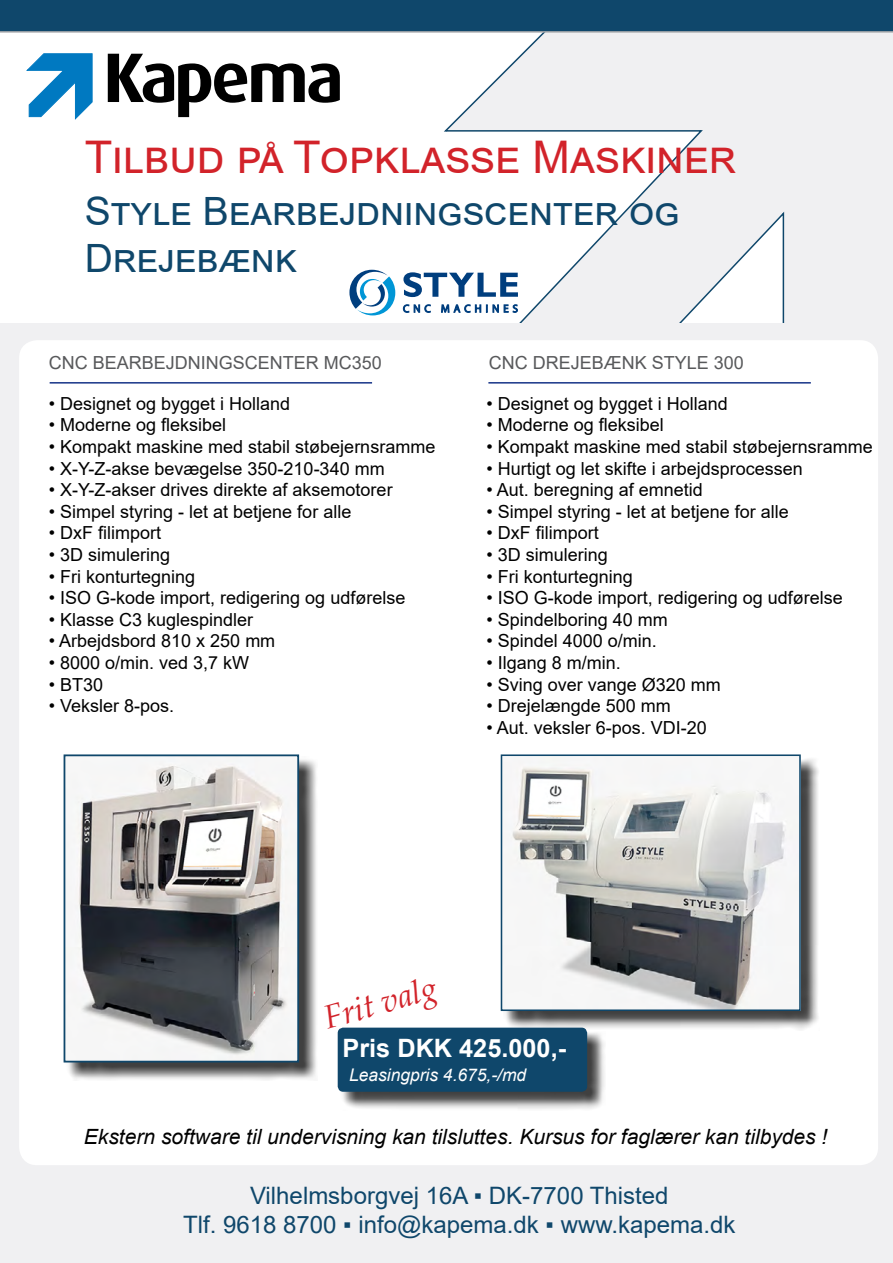
<style>
.page{position:relative;width:893px;height:1263px;background:#fff}
.page>*{position:absolute;margin:0;border:0;box-sizing:border-box;transform-origin:0 0}
.t1{font:45px "Arial";color:#d2232a}
.t2{font:39px/46.8px "Arial";color:#0f476b}
.t3{font:italic 33px "Book Antiqua";color:#d2232a}
.t4{font:700 25.35px "Arial";color:#fff}
.t5{font:24px/28.8px "Arial";color:#0f476b;text-align:center}
.t6{font:italic 21px "Arial";color:#000}
.t7{font:18px "Arial";color:#000}
.t8{font:18px "Arial";color:#58595b}
.t9{font:italic 17.4px "Arial";color:#fff}
</style>
<div class="page">
<svg style="left:444px;top:33px;width:449px;height:290px"></svg>
<div style="left:0;top:323px;width:893px;height:940px;background:#f0f0f2"></div>
<div style="left:0;top:0;width:893px;height:33px;background:#0f476b"></div>
<div style="left:19px;top:340px;width:859px;height:825px;background:#fff;border-radius:18px"></div>
<svg style="left:108px;top:54px;width:232px;height:63px"></svg>
<svg style="left:26px;top:53px;width:67px;height:67px"></svg>
<hr style="left:50px;top:382px;width:322px;height:2px;background:#25408f">
<hr style="left:488px;top:382px;width:323px;height:2px;background:#25408f">
<div style="left:65px;top:756px;width:253px;height:325px;background:#000;opacity:.75"></div>
<img style="left:67px;top:757px;width:229px;height:302px">
<div style="left:64px;top:754px;width:235px;height:308px;border:2px solid #0f476b"></div>
<div style="left:503px;top:757px;width:317px;height:273px;background:#000;opacity:.75"></div>
<img style="left:504px;top:757px;width:294px;height:251px">
<div style="left:501px;top:754px;width:300px;height:257px;border:2px solid #0f476b"></div>
<svg style="left:403px;top:272px;width:115px;height:25px"></svg>
<svg style="left:349px;top:270px;width:46px;height:45px"></svg>
<svg style="left:403px;top:305px;width:28px;height:8px"></svg>
<svg style="left:441px;top:304px;width:46px;height:9px"></svg>
<svg style="left:493px;top:305px;width:25px;height:8px"></svg>
<div style="left:339px;top:1029px;width:267px;height:81px;background:#000;opacity:.75"></div>
<div style="left:338px;top:1027px;width:249px;height:65px;background:#0f476b;border-radius:6px"></div>
<h1 class="t1" style="left:85px;top:126px;width:641px">Tilbud på Topklasse Maskiner</h1>
<h2 class="t2" style="left:85px;top:187px;width:596px">Style Bearbejdningscenter og<br>Drejebænk</h2>
<p class="t8" style="left:49px;top:350px;width:335px">CNC BEARBEJDNINGSCENTER MC350</p>
<p class="t8" style="left:489px;top:350px;width:257px">CNC DREJEBÆNK STYLE 300</p>
<p class="t7" style="left:49px;top:391px;width:243px">• Designet og bygget i Holland</p>
<p class="t7" style="left:49px;top:413px;width:179px">• Moderne og fleksibel</p>
<p class="t7" style="left:49px;top:434px;width:388px">• Kompakt maskine med stabil støbejernsramme</p>
<p class="t7" style="left:49px;top:456px;width:337px">• X-Y-Z-akse bevægelse 350-210-340 mm</p>
<p class="t7" style="left:49px;top:477px;width:345px">• X-Y-Z-akser drives direkte af aksemotorer</p>
<p class="t7" style="left:49px;top:499px;width:304px">• Simpel styring - let at betjene for alle</p>
<p class="t7" style="left:49px;top:521px;width:114px">• DxF filimport</p>
<p class="t7" style="left:49px;top:542px;width:123px">• 3D simulering</p>
<p class="t7" style="left:49px;top:564px;width:148px">• Fri konturtegning</p>
<p class="t7" style="left:49px;top:585px;width:358px">• ISO G-kode import, redigering og udførelse</p>
<p class="t7" style="left:49px;top:607px;width:206px">• Klasse C3 kuglespindler</p>
<p class="t7" style="left:49px;top:629px;width:228px">• Arbejdsbord 810 x 250 mm</p>
<p class="t7" style="left:49px;top:650px;width:202px">• 8000 o/min. ved 3,7 kW</p>
<p class="t7" style="left:49px;top:672px;width:56px">• BT30</p>
<p class="t7" style="left:49px;top:693px;width:127px">• Veksler 8-pos.</p>
<p class="t7" style="left:486px;top:391px;width:243px">• Designet og bygget i Holland</p>
<p class="t7" style="left:486px;top:413px;width:179px">• Moderne og fleksibel</p>
<p class="t7" style="left:486px;top:434px;width:388px">• Kompakt maskine med stabil støbejernsramme</p>
<p class="t7" style="left:486px;top:456px;width:318px">• Hurtigt og let skifte i arbejdsprocessen</p>
<p class="t7" style="left:486px;top:477px;width:218px">• Aut. beregning af emnetid</p>
<p class="t7" style="left:486px;top:499px;width:304px">• Simpel styring - let at betjene for alle</p>
<p class="t7" style="left:486px;top:521px;width:114px">• DxF filimport</p>
<p class="t7" style="left:486px;top:542px;width:123px">• 3D simulering</p>
<p class="t7" style="left:486px;top:564px;width:148px">• Fri konturtegning</p>
<p class="t7" style="left:486px;top:585px;width:358px">• ISO G-kode import, redigering og udførelse</p>
<p class="t7" style="left:486px;top:607px;width:183px">• Spindelboring 40 mm</p>
<p class="t7" style="left:486px;top:629px;width:172px">• Spindel 4000 o/min.</p>
<p class="t7" style="left:486px;top:650px;width:136px">• Ilgang 8 m/min.</p>
<p class="t7" style="left:486px;top:672px;width:236px">• Sving over vange Ø320 mm</p>
<p class="t7" style="left:486px;top:693px;width:186px">• Drejelængde 500 mm</p>
<p class="t7" style="left:486px;top:715px;width:222px">• Aut. veksler 6-pos. VDI-20</p>
<h3 class="t3" style="left:318px;top:996px;width:118px;rotate:-16deg">Frit valg</h3>
<h3 class="t4" style="left:342px;top:1030px;width:225px">Pris DKK 425.000,-</h3>
<p class="t9" style="left:349px;top:1064px;width:179px">Leasingpris 4.675,-/md</p>
<p class="t6" style="left:84px;top:1123px;width:745px">Ekstern software til undervisning kan tilsluttes. Kursus for faglærer kan tilbydes !</p>
<h3 class="t5" style="left:183px;top:1181px;width:554px">Vilhelmsborgvej 16A ▪ DK-7700 Thisted<br>Tlf. 9618 8700 ▪ info@kapema.dk ▪ www.kapema.dk</h3>
</div>
